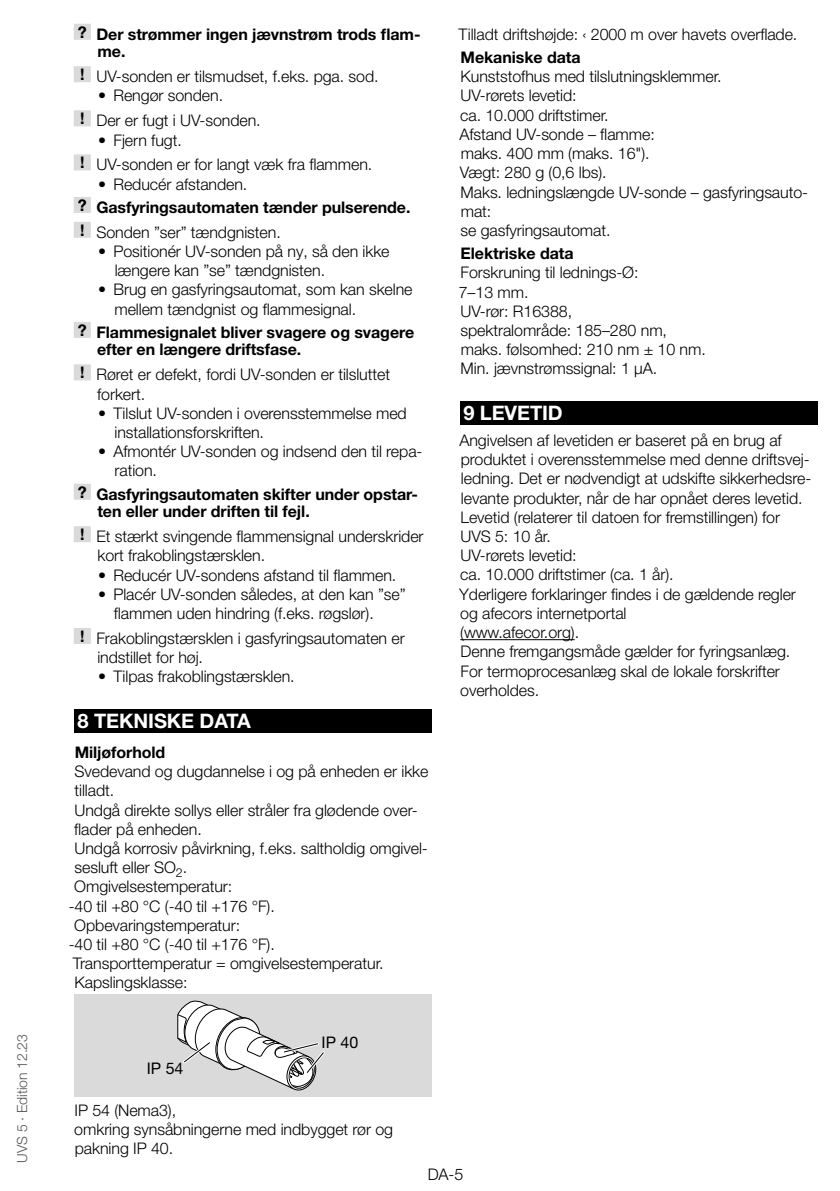
<style>
.page{position:relative;width:840px;height:1191px;background:#fff}
.page>*{position:absolute;margin:0;border:0;box-sizing:border-box;transform-origin:0 0}
.t1{font:700 20px "Helvetica Neue LT Pro";letter-spacing:-.005em;color:#fff}
.t2{font:300 16px/19.2px "Helvetica Neue LT Pro";letter-spacing:-.005em;color:#000}
.t3{font:700 16px/17.6px "Helvetica Neue LT Pro";letter-spacing:-.005em;color:#000}
.t4{font:16px "Helvetica Neue LT Pro";color:#000}
.t5{font:300 14px "Helvetica Neue LT Pro";letter-spacing:-.005em;color:#575756}
.s1{font-weight:700}
.s2{font-weight:300}
</style>
<div class="page">
<div style="left:74px;top:24px;width:17px;height:16px;background:#dadada"></div>
<div style="left:74px;top:66px;width:17px;height:16px;background:#dadada"></div>
<div style="left:74px;top:110px;width:17px;height:16px;background:#dadada"></div>
<div style="left:74px;top:154px;width:17px;height:16px;background:#dadada"></div>
<div style="left:74px;top:197px;width:17px;height:16px;background:#dadada"></div>
<div style="left:74px;top:222px;width:17px;height:16px;background:#dadada"></div>
<div style="left:74px;top:322px;width:17px;height:16px;background:#dadada"></div>
<div style="left:74px;top:364px;width:17px;height:16px;background:#dadada"></div>
<div style="left:74px;top:484px;width:17px;height:16px;background:#dadada"></div>
<div style="left:74px;top:526px;width:17px;height:16px;background:#dadada"></div>
<div style="left:74px;top:628px;width:17px;height:16px;background:#dadada"></div>
<div style="left:74px;top:709px;width:357px;height:24px;background:#000"></div>
<div style="left:74px;top:994px;width:357px;height:102px;background:#dadada"></div>
<svg style="left:177px;top:1000px;width:148px;height:90px"></svg>
<div style="left:459px;top:401px;width:357px;height:24px;background:#000"></div>
<hr style="left:460px;top:639px;width:114px;height:1px;background:#000">
<p class="t5" style="left:13px;top:1162px;width:130px;rotate:-90deg">UVS 5 · Edition 12.23</p>
<p class="t3" style="left:97px;top:25px;width:324px;text-indent:-20px">? Der strømmer ingen jævnstrøm trods flam&shy;me.</p>
<p class="t2" style="left:80px;top:67px;width:300px"><span class="s1">!</span> UV-sonden er tilsmudset, f.eks. pga. sod.</p>
<p class="t2" style="left:80px;top:83px;width:182px;line-height:24.8px;text-indent:18px">• Rengør sonden.<br><span class="s1">!</span> Der er fugt i UV-sonden.</p>
<p class="t2" style="left:80px;top:127px;width:293px;line-height:24.8px;text-indent:18px">• Fjern fugt.<br><span class="s1">!</span> UV-sonden er for langt væk fra flammen.</p>
<p class="t2" style="left:98px;top:174px;width:151px">• Reducér afstanden.</p>
<p class="t3" style="left:78px;top:194px;width:334px;line-height:24.8px">? Gasfyringsautomaten tænder pulserende. ! <span class="s2">Sonden ”ser” tændgnisten.</span></p>
<p class="t2" style="left:115px;top:241px;width:276px;text-indent:-17px">• Positionér UV-sonden på ny, så den ikke længere kan ”se” tændgnisten.</p>
<p class="t2" style="left:114px;top:280px;width:299px;text-indent:-16px">• Brug en gasfyringsautomat, som kan skelne mellem tændgnist og flammesignal.</p>
<p class="t3" style="left:97px;top:323px;width:318px;text-indent:-19px">? Flammesignalet bliver svagere og svagere efter en længere driftsfase.</p>
<p class="t2" style="left:97px;top:365px;width:294px;text-indent:-17px"><span class="s1">!</span> Røret er defekt, fordi UV-sonden er tilsluttet forkert.</p>
<p class="t2" style="left:114px;top:403px;width:293px;text-indent:-16px">• Tilslut UV-sonden i overensstemmelse med installationsforskriften.</p>
<p class="t2" style="left:114px;top:441px;width:309px;text-indent:-16px">• Afmontér UV-sonden og indsend den til repa&shy;ration.</p>
<p class="t3" style="left:97px;top:485px;width:322px;text-indent:-20px">? Gasfyringsautomaten skifter under opstar&shy;ten eller under driften til fejl.</p>
<p class="t2" style="left:97px;top:526px;width:327px;text-indent:-17px"><span class="s1">!</span> Et stærkt svingende flammensignal underskrider kort frakoblingstærsklen.</p>
<p class="t2" style="left:98px;top:565px;width:299px">• Reducér UV-sondens afstand til flammen.</p>
<p class="t2" style="left:114px;top:584px;width:293px;text-indent:-16px">• Placér UV-sonden således, at den kan ”se” flammen uden hindring (f.eks. røgslør).</p>
<p class="t2" style="left:97px;top:628px;width:308px;text-indent:-17px"><span class="s1">!</span> Frakoblingstærsklen i gasfyringsautomaten er indstillet for høj.</p>
<p class="t2" style="left:98px;top:666px;width:198px">• Tilpas frakoblingstærsklen.</p>
<p class="t1" style="left:78px;top:709px;width:175px">8 TEKNISKE DATA</p>
<p class="t3" style="left:75px;top:743px;width:92px">Miljøforhold</p>
<p class="t2" style="left:74px;top:761px;width:355px">Svedevand og dugdannelse i og på enheden er ikke</p>
<p class="t2" style="left:74px;top:780px;width:41px">tilladt.</p>
<p class="t2" style="left:74px;top:800px;width:344px">Undgå direkte sollys eller stråler fra glødende over-</p>
<p class="t2" style="left:74px;top:819px;width:129px">flader på enheden.</p>
<p class="t2" style="left:74px;top:838px;width:354px">Undgå korrosiv påvirkning, f.eks. saltholdig omgivel-</p>
<p class="t2" style="left:75px;top:857px;width:114px">sesluft eller SO<sub>2</sub>.</p>
<p class="t2" style="left:74px;top:876px;width:159px">Omgivelsestemperatur:</p>
<p class="t2" style="left:69px;top:896px;width:207px">-40 til +80 °C (-40 til +176 °F).</p>
<p class="t2" style="left:74px;top:915px;width:167px">Opbevaringstemperatur:</p>
<p class="t2" style="left:69px;top:934px;width:207px">-40 til +80 °C (-40 til +176 °F).</p>
<p class="t2" style="left:73px;top:953px;width:312px">Transporttemperatur = omgivelsestemperatur.</p>
<p class="t2" style="left:75px;top:972px;width:114px">Kapslingsklasse:</p>
<p class="t4" style="left:321px;top:1032px;width:38px">IP 40</p>
<p class="t4" style="left:147px;top:1059px;width:38px">IP 54</p>
<p class="t2" style="left:74px;top:1100px;width:320px">IP 54 (Nema3),<br>omkring synsåbningerne med indbygget rør og pakning IP 40.</p>
<p class="t2" style="left:458px;top:24px;width:340px">Tilladt driftshøjde: ‹ 2000 m over havets overflade.</p>
<p class="t3" style="left:460px;top:48px;width:121px">Mekaniske data</p>
<p class="t2" style="left:459px;top:67px;width:350px">Kunststofhus med tilslutningsklemmer.<br>UV-rørets levetid:<br>ca. 10.000 driftstimer.<br>Afstand UV-sonde – flamme:<br>maks. 400 mm (maks. 16").<br>Vægt: 280 g (0,6 lbs).<br>Maks. ledningslængde UV-sonde – gasfyringsauto&shy;mat:<br>se gasfyringsautomat.</p>
<p class="t3" style="left:460px;top:244px;width:114px">Elektriske data</p>
<p class="t2" style="left:458px;top:263px;width:248px">Forskruning til lednings-Ø:<br>7–13 mm.<br>UV-rør: R16388,<br>spektralområde: 185–280 nm, maks. følsomhed: 210 nm ± 10 nm.<br>Min. jævnstrømssignal: 1 μA.</p>
<p class="t1" style="left:463px;top:401px;width:99px">9 LEVETID</p>
<p class="t2" style="left:459px;top:430px;width:353px">Angivelsen af levetiden er baseret på en brug af produktet i overensstemmelse med denne driftsvej&shy;ledning. Det er nødvendigt at udskifte sikkerhedsre&shy;levante produkter, når de har opnået deres levetid.<br>Levetid (relaterer til datoen for fremstillingen) for UVS 5: 10 år.<br>UV-rørets levetid:<br>ca. 10.000 driftstimer (ca. 1 år).<br>Yderligere forklaringer findes i de gældende regler og afecors internetportal<br>(www.afecor.org).<br>Denne fremgangsmåde gælder for fyringsanlæg.<br>For termoprocesanlæg skal de lokale forskrifter overholdes.</p>
<p class="t2" style="left:427px;top:1164px;width:37px">DA-5</p>
</div>
